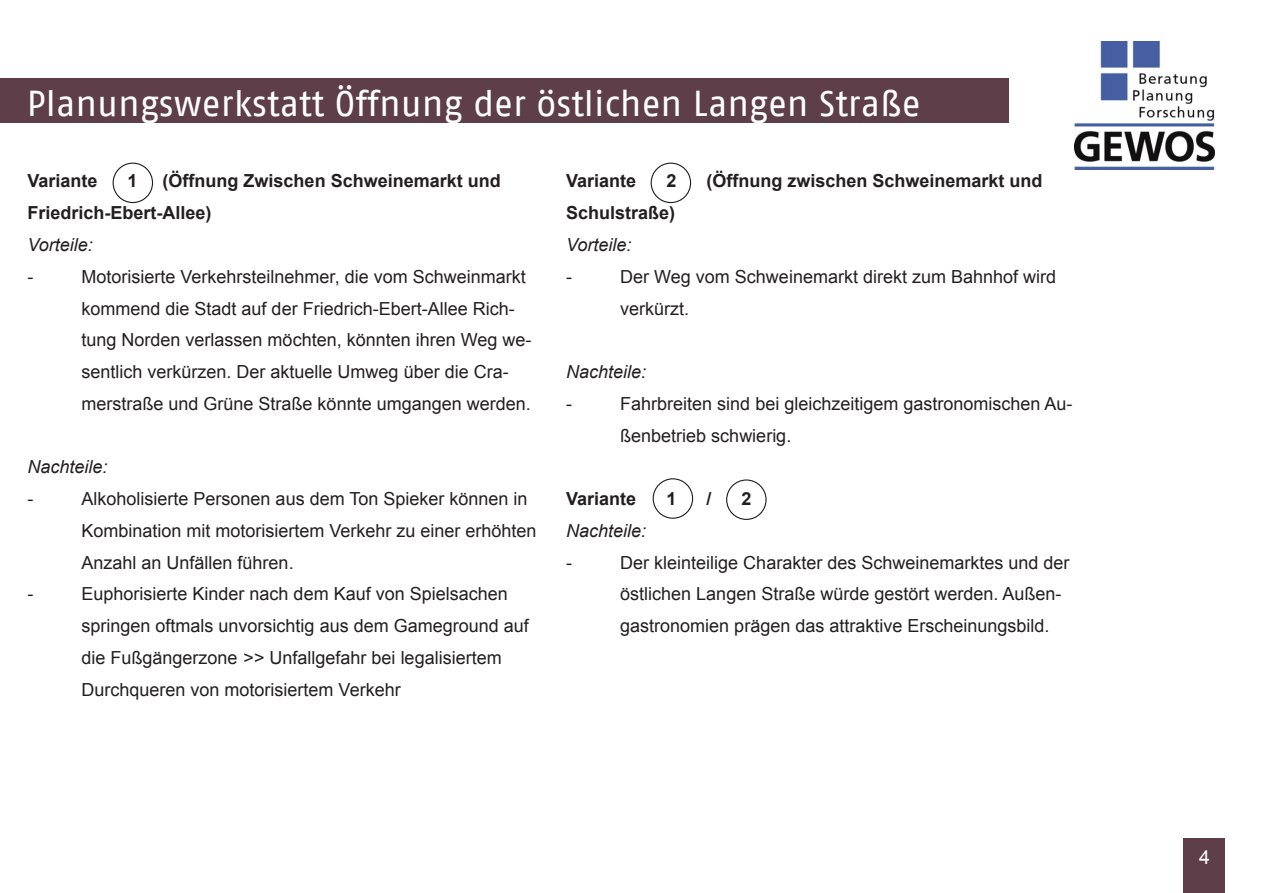
<style>
.page{position:relative;width:1263px;height:893px;background:#fff}
.page>*{position:absolute;margin:0;border:0;box-sizing:border-box;transform-origin:0 0}
.t1{font:36px "Fago No";color:#fff}
.t2{font:19.5px "Arial";color:#fff}
.t3{font:18px/31.8px "Arial";color:#231f20}
.t4{font:700 18px/31.8px "Arial";color:#231f20}
.t5{font:italic 18px "Arial";color:#231f20}
</style>
<div class="page">
<img style="left:1074px;top:42px;width:141px;height:127px">
<div style="left:1183px;top:839px;width:41px;height:54px;background:#5e3e49"></div>
<div style="left:0;top:79px;width:1009px;height:44px;background:#5e3e49"></div>
<div style="left:113px;top:163px;width:40px;height:40px;border:1px solid #231f20;border-radius:50%"></div>
<div style="left:653px;top:478px;width:40px;height:41px;border:1px solid #231f20;border-radius:50%"></div>
<div style="left:651px;top:163px;width:40px;height:40px;border:1px solid #231f20;border-radius:50%"></div>
<div style="left:726px;top:479px;width:41px;height:41px;border:1px solid #231f20;border-radius:50%"></div>
<p class="t1" style="left:27px;top:83px;width:895px">Planungswerkstatt Öffnung der östlichen Langen Straße</p>
<p class="t4" style="left:28px;top:166px;width:475px;text-indent:135px">(Öffnung Zwischen Schweinemarkt und<br>Friedrich-Ebert-Allee)</p>
<p class="t5" style="left:28px;top:233px;width:67px">Vorteile:</p>
<p class="t3" style="left:28px;top:261px;width:7px">-</p>
<p class="t3" style="left:82px;top:261px;width:451px">Motorisierte Verkehrsteilnehmer, die vom Schweinmarkt kommend die Stadt auf der Friedrich-Ebert-Allee Rich&shy;tung Norden verlassen möchten, könnten ihren Weg we&shy;sentlich verkürzen. Der aktuelle Umweg über die Cra&shy;merstraße und Grüne Straße könnte umgangen werden.</p>
<p class="t4" style="left:28px;top:166px;width:72px">Variante</p>
<p class="t4" style="left:128px;top:166px;width:12px">1</p>
<p class="t5" style="left:28px;top:455px;width:82px">Nachteile:</p>
<p class="t3" style="left:28px;top:483px;width:7px">-</p>
<p class="t3" style="left:82px;top:483px;width:456px">Alkoholisierte Personen aus dem Ton Spieker können in<br>Kombination mit motorisiertem Verkehr zu einer erhöhten<br>Anzahl an Unfällen führen.</p>
<p class="t3" style="left:28px;top:578px;width:7px">-</p>
<p class="t3" style="left:82px;top:578px;width:449px">Euphorisierte Kinder nach dem Kauf von Spielsachen springen oftmals unvorsichtig aus dem Gameground auf die Fußgängerzone &gt;&gt; Unfallgefahr bei legalisiertem Durchqueren von motorisiertem Verkehr</p>
<p class="t4" style="left:566px;top:166px;width:72px">Variante</p>
<p class="t4" style="left:666px;top:166px;width:12px">2</p>
<p class="t4" style="left:706px;top:166px;width:338px">(Öffnung zwischen Schweinemarkt und</p>
<p class="t4" style="left:566px;top:198px;width:111px">Schulstraße)</p>
<p class="t5" style="left:566px;top:233px;width:67px">Vorteile:</p>
<p class="t3" style="left:566px;top:261px;width:7px">-</p>
<p class="t3" style="left:620px;top:261px;width:437px">Der Weg vom Schweinemarkt direkt zum Bahnhof wird verkürzt.</p>
<p class="t5" style="left:566px;top:360px;width:82px">Nachteile:</p>
<p class="t3" style="left:566px;top:388px;width:7px">-</p>
<p class="t3" style="left:620px;top:388px;width:454px">Fahrbreiten sind bei gleichzeitigem gastronomischen Au&shy;ßenbetrieb schwierig.</p>
<p class="t4" style="left:566px;top:483px;width:72px">Variante</p>
<p class="t4" style="left:666px;top:483px;width:12px">1</p>
<p class="t4" style="left:706px;top:483px;width:7px">/</p>
<p class="t4" style="left:741px;top:483px;width:12px">2</p>
<p class="t5" style="left:566px;top:519px;width:82px">Nachteile:</p>
<p class="t3" style="left:566px;top:547px;width:7px">-</p>
<p class="t3" style="left:620px;top:547px;width:451px">Der kleinteilige Charakter des Schweinemarktes und der östlichen Langen Straße würde gestört werden. Außen&shy;gastronomien prägen das attraktive Erscheinungsbild.</p>
<p class="t2" style="left:1199px;top:844px;width:12px">4</p>
</div>
